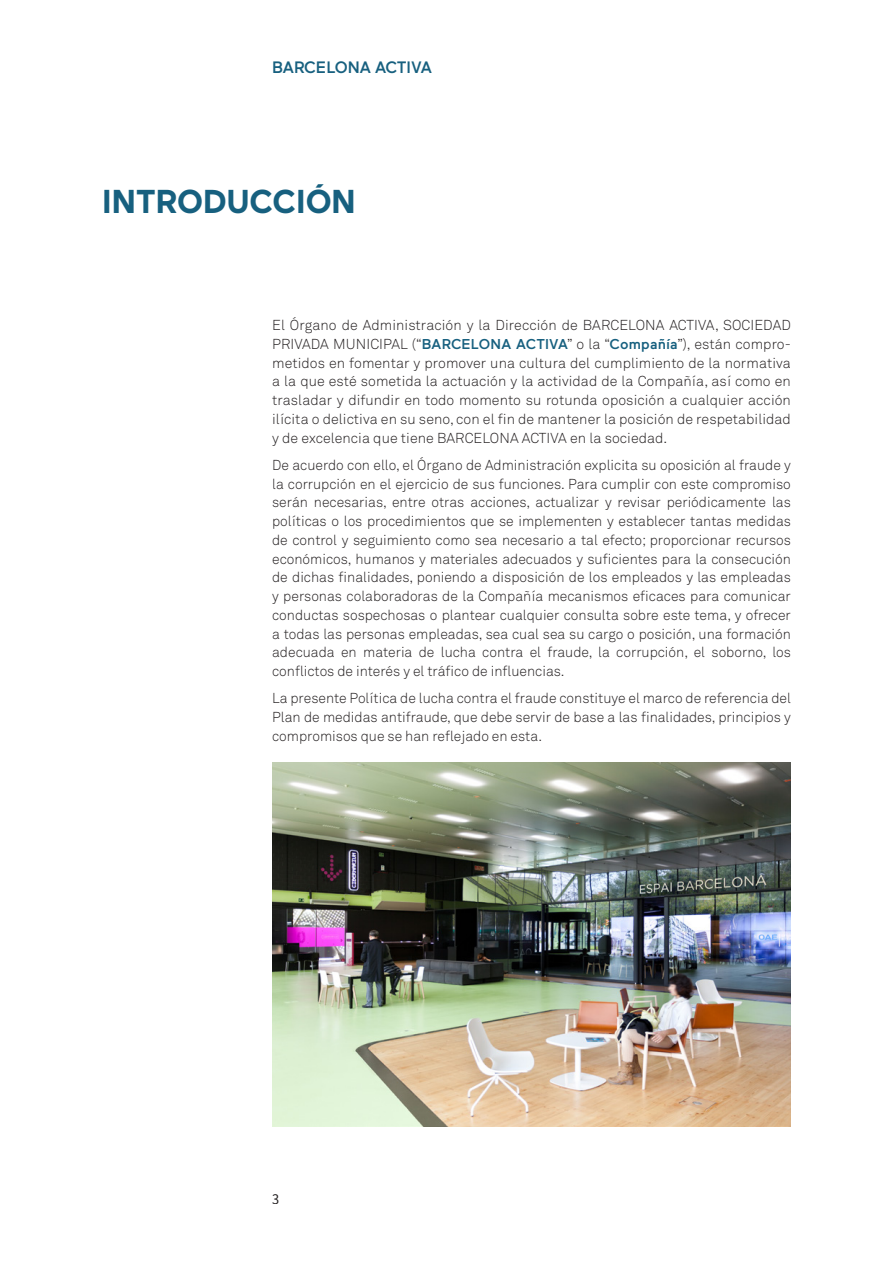
<style>
.page{position:relative;width:893px;height:1263px;background:#fff}
.page>*{position:absolute;margin:0;border:0;box-sizing:border-box;transform-origin:0 0}
.Capitol{font:700 33px "Maax";color:#17607f}
.t1{font:500 16.5px "Maax";color:#17607f}
.t2{font:15px "Source Sans Pro";color:#231f20;scale:.95 1}
.t3{font:14.25px/18.8px "Akkurat Light Pro";color:#231f20;text-align:justify}
.s1{font-family:"Maax";font-weight:500;color:#17607f}
</style>
<div class="page">
<img style="left:272px;top:762px;width:519px;height:365px">
<p class="t1" style="left:272px;top:58px;width:161px">BARCELONA ACTIVA</p>
<p class="Capitol" style="left:102px;top:183px;width:255px">INTRODUCCIÓN</p>
<p class="t3" style="left:272px;top:316px;width:520px">El Órgano de Administración y la Dirección de BARCELONA ACTIVA, SOCIEDAD PRIVADA MUNICIPAL (“<span class="s1">BARCELONA ACTIVA</span>” o la “<span class="s1">Compañía</span>”), están compro&shy;metidos en fomentar y promover una cultura del cumplimiento de la normativa a la que esté sometida la actuación y la actividad de la Compañía, así como en trasladar y difundir en todo momento su rotunda oposición a cualquier acción ilícita o delictiva en su seno, con el fin de mantener la posición de respetabilidad y de excelencia que tiene BARCELONA ACTIVA en la sociedad.</p>
<p class="t3" style="left:272px;top:456px;width:520px">De acuerdo con ello, el Órgano de Administración explicita su oposición al fraude y la corrupción en el ejercicio de sus funciones. Para cumplir con este compromiso serán necesarias, entre otras acciones, actualizar y revisar periódicamente las políticas o los procedimientos que se implementen y establecer tantas medidas de control y seguimiento como sea necesario a tal efecto; proporcionar recursos económicos, humanos y materiales adecuados y suficientes para la consecución de dichas finalidades, poniendo a disposición de los empleados y las empleadas y personas colaboradoras de la Compañía mecanismos eficaces para comunicar conductas sospechosas o plantear cualquier consulta sobre este tema, y ofrecer a todas las personas empleadas, sea cual sea su cargo o posición, una formación adecuada en materia de lucha contra el fraude, la corrupción, el soborno, los conflictos de interés y el tráfico de influencias.</p>
<p class="t3" style="left:272px;top:689px;width:520px">La presente Política de lucha contra el fraude constituye el marco de referencia del Plan de medidas antifraude, que debe servir de base a las finalidades, principios y compromisos que se han reflejado en esta.</p>
<p class="t2" style="left:272px;top:1189px;width:9px">3</p>
</div>
